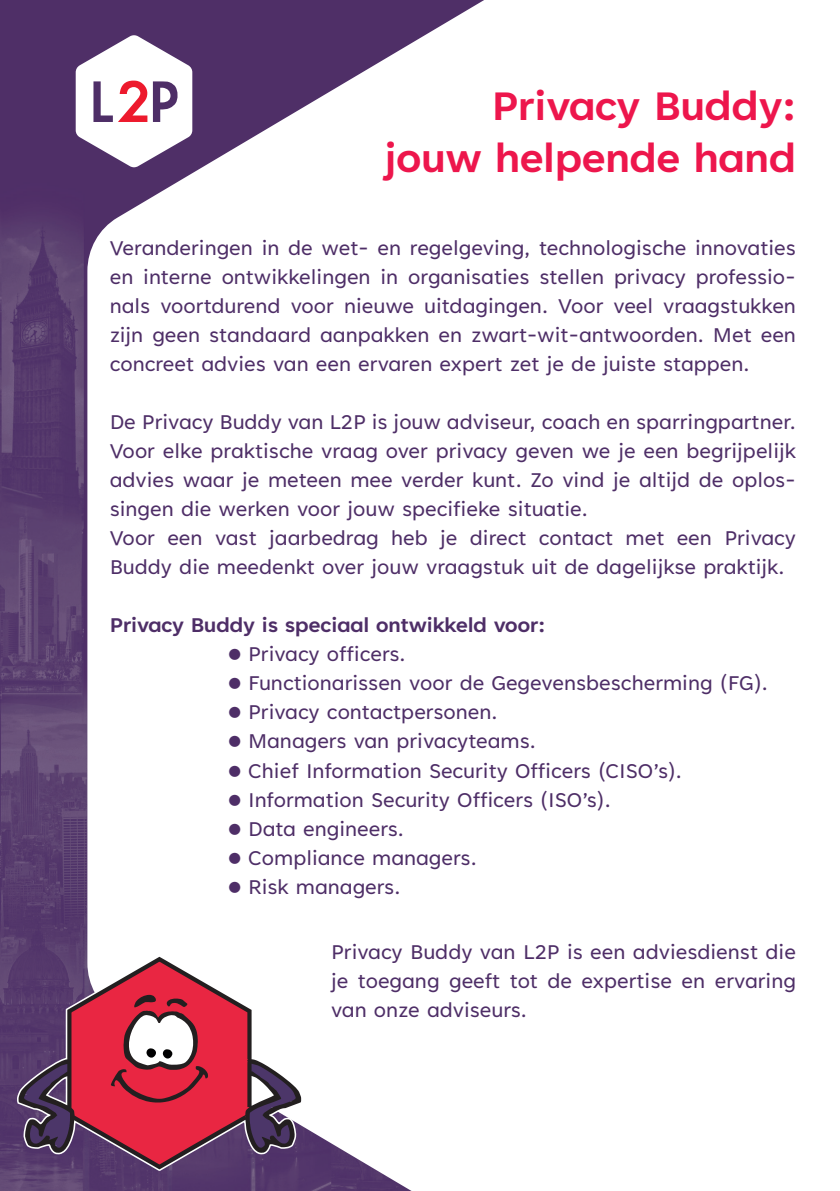
<style>
.page{position:relative;width:840px;height:1191px;background:#fff}
.page>*{position:absolute;margin:0;border:0;box-sizing:border-box;transform-origin:0 0}
.t1{font:700 46px/52px "Tenorite";color:#ed164c;text-align:right}
.t2{font:23px/29px "Tenorite";color:#4e2e67;text-align:justify}
.t3{font:700 23px "Tenorite";color:#4e2e67}
</style>
<div class="page">
<img style="left:0;top:0;width:87px;height:1191px">
<svg style="left:87px;top:0;width:397px;height:1191px"></svg>
<svg style="left:76px;top:35px;width:116px;height:132px"></svg>
<svg style="left:19px;top:956px;width:282px;height:213px"></svg>
<svg style="left:24px;top:961px;width:271px;height:203px"></svg>
<h1 class="t1" style="left:384px;top:82px;width:412px">Privacy Buddy: jouw helpende hand</h1>
<p class="t2" style="left:110px;top:235px;width:687px">Veranderingen in de wet- en regelgeving, technologische innovaties en interne ontwikkelingen in organisaties stellen privacy professio&shy;nals voortdurend voor nieuwe uitdagingen. Voor veel vraagstukken zijn geen standaard aanpakken en zwart-wit-antwoorden. Met een concreet advies van een ervaren expert zet je de juiste stappen.</p>
<p class="t2" style="left:110px;top:409px;width:687px;text-align:left">De Privacy Buddy van L2P is jouw adviseur, coach en sparringpartner.<br>Voor elke praktische vraag over privacy geven we je een begrijpelijk advies waar je meteen mee verder kunt. Zo vind je altijd de oplos&shy;singen die werken voor jouw specifieke situatie.<br>Voor een vast jaarbedrag heb je direct contact met een Privacy Buddy die meedenkt over jouw vraagstuk uit de dagelijkse praktijk.</p>
<p class="t3" style="left:110px;top:613px;width:436px">Privacy Buddy is speciaal ontwikkeld voor:</p>
<p class="t2" style="left:229px;top:641px;width:178px">● Privacy officers.</p>
<p class="t2" style="left:229px;top:670px;width:540px">● Functionarissen voor de Gegevensbescherming (FG).</p>
<p class="t2" style="left:229px;top:699px;width:270px">● Privacy contactpersonen.</p>
<p class="t2" style="left:229px;top:728px;width:308px">● Managers van privacyteams.</p>
<p class="t2" style="left:229px;top:757px;width:454px">● Chief Information Security Officers (CISO’s).</p>
<p class="t2" style="left:229px;top:786px;width:383px">● Information Security Officers (ISO’s).</p>
<p class="t2" style="left:229px;top:815px;width:176px">● Data engineers.</p>
<p class="t2" style="left:229px;top:844px;width:249px">● Compliance managers.</p>
<p class="t2" style="left:229px;top:873px;width:173px">● Risk managers.</p>
<p class="t2" style="left:331px;top:938px;width:466px">Privacy Buddy van L2P is een adviesdienst die je toegang geeft tot de expertise en ervaring van onze adviseurs.</p>
</div>
